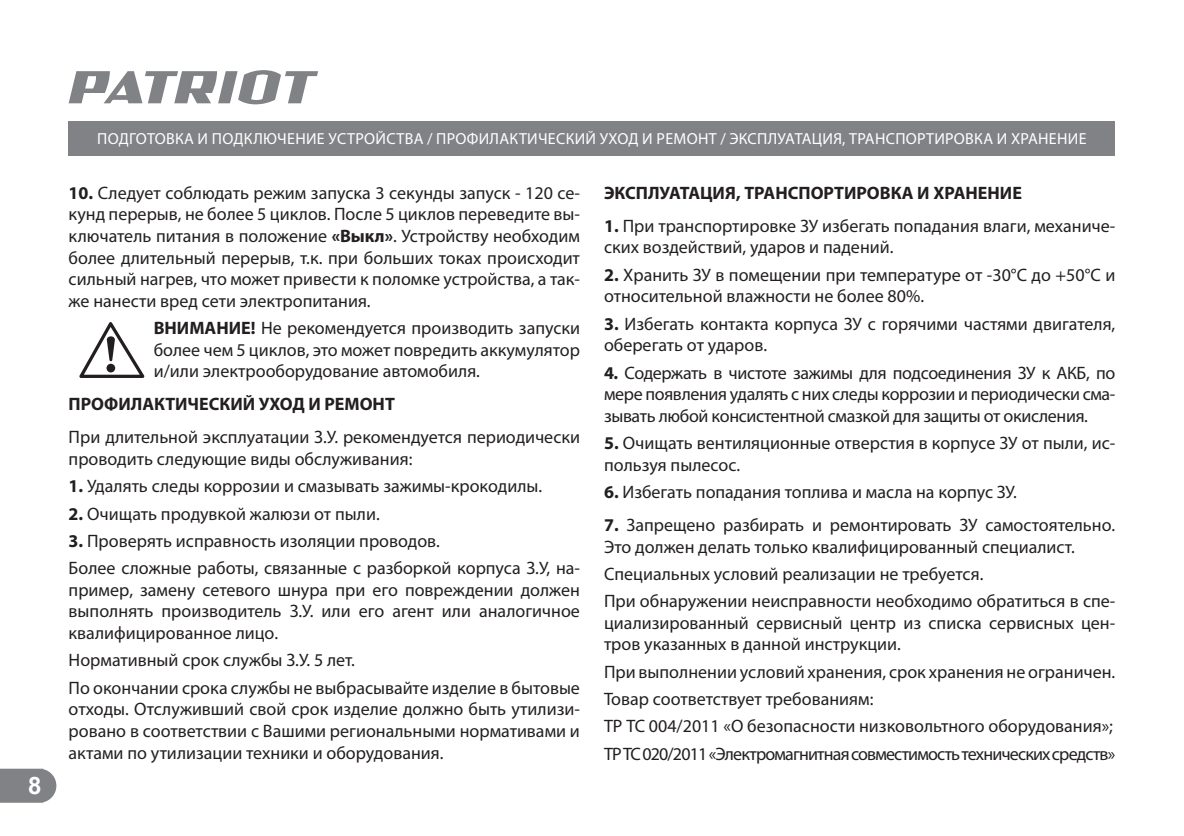
<style>
.page{position:relative;width:1184px;height:836px;background:#fff}
.page>*{position:absolute;margin:0;border:0;box-sizing:border-box;transform-origin:0 0}
.t1{font:700 24px "Arial";color:#fff}
.t2{font:18px/21.6px "Myriad Pro";color:#231f20}
.t3{font:700 18px "Myriad Pro";color:#231f20}
.t4{font:16px "Myriad Pro";letter-spacing:.02em;color:#fff}
.s1{font-weight:700}
</style>
<div class="page">
<svg style="left:0;top:768px;width:56px;height:34px;background:#898b8e"></svg>
<svg style="left:69px;top:70px;width:249px;height:34px"></svg>
<div style="left:69px;top:121px;width:1046px;height:34px;background:#808285"></div>
<svg style="left:79px;top:322px;width:66px;height:56px"></svg>
<h1 class="t1" style="left:28px;top:771px;width:15px">8</h1>
<p class="t4" style="left:97px;top:131px;width:991px">ПОДГОТОВКА И ПОДКЛЮЧЕНИЕ УСТРОЙСТВА / ПРОФИЛАКТИЧЕСКИЙ УХОД И РЕМОНТ / ЭКСПЛУАТАЦИЯ, ТРАНСПОРТИРОВКА И ХРАНЕНИЕ</p>
<p class="t2" style="left:69px;top:183px;width:513px;text-align:justify"><span class="s1">10.</span> Следует соблюдать режим запуска 3 секунды запуск - 120 се&shy;кунд перерыв, не более 5 циклов. После 5 циклов переведите вы&shy;ключатель питания в положение <span class="s1">«Выкл»</span>. Устройству необходим более длительный перерыв, т.к. при больших токах происходит сильный нагрев, что может привести к поломке устройства, а так&shy;же нанести вред сети электропитания.</p>
<p class="t2" style="left:154px;top:318px;width:428px;text-align:justify"><span class="s1">ВНИМАНИЕ!</span> Не рекомендуется производить запуски более чем 5 циклов, это может повредить аккумулятор и/или электрооборудование автомобиля.</p>
<p class="t3" style="left:69px;top:395px;width:328px">ПРОФИЛАКТИЧЕСКИЙ УХОД И РЕМОНТ</p>
<p class="t2" style="left:69px;top:427px;width:513px">При длительной эксплуатации З.У. рекомендуется периодически проводить следующие виды обслуживания:</p>
<p class="t2" style="left:69px;top:476px;width:475px"><span class="s1">1.</span> Удалять следы коррозии и смазывать зажимы-крокодилы.</p>
<p class="t2" style="left:69px;top:503px;width:313px"><span class="s1">2.</span> Очищать продувкой жалюзи от пыли.</p>
<p class="t2" style="left:69px;top:527px;width:513px;line-height:27.2px"><span class="s1">3.</span> Проверять исправность изоляции проводов.<br>Более сложные работы, связанные с разборкой корпуса З.У, на-</p>
<p class="t2" style="left:69px;top:579px;width:513px;text-align:justify">пример, замену сетевого шнура при его повреждении должен выполнять производитель З.У. или его агент или аналогичное квалифицированное лицо.</p>
<p class="t2" style="left:69px;top:647px;width:513px;line-height:27.2px">Нормативный срок службы З.У. 5 лет.<br>По окончании срока службы не выбрасывайте изделие в бытовые</p>
<p class="t2" style="left:69px;top:698px;width:513px;text-align:justify">отходы. Отслуживший свой срок изделие должно быть утилизи&shy;ровано в соответствии с Вашими региональными нормативами и актами по утилизации техники и оборудования.</p>
<p class="t3" style="left:604px;top:184px;width:419px">ЭКСПЛУАТАЦИЯ, ТРАНСПОРТИРОВКА И ХРАНЕНИЕ</p>
<p class="t2" style="left:604px;top:215px;width:513px"><span class="s1">1.</span> При транспортировке ЗУ избегать попадания влаги, механиче&shy;ских воздействий, ударов и падений.</p>
<p class="t2" style="left:604px;top:264px;width:513px"><span class="s1">2.</span> Хранить ЗУ в помещении при температуре от -30°С до +50°С и относительной влажности не более 80%.</p>
<p class="t2" style="left:604px;top:313px;width:513px"><span class="s1">3.</span> Избегать контакта корпуса ЗУ с горячими частями двигателя, оберегать от ударов.</p>
<p class="t2" style="left:604px;top:362px;width:513px;text-align:justify"><span class="s1">4.</span> Содержать в чистоте зажимы для подсоединения ЗУ к АКБ, по мере появления удалять с них следы коррозии и периодически сма&shy;зывать любой консистентной смазкой для защиты от окисления.</p>
<p class="t2" style="left:604px;top:433px;width:513px"><span class="s1">5.</span> Очищать вентиляционные отверстия в корпусе ЗУ от пыли, ис&shy;пользуя пылесос.</p>
<p class="t2" style="left:604px;top:481px;width:414px"><span class="s1">6.</span> Избегать попадания топлива и масла на корпус ЗУ.</p>
<p class="t2" style="left:604px;top:514px;width:513px"><span class="s1">7.</span> Запрещено разбирать и ремонтировать ЗУ самостоятельно.<br>Это должен делать только квалифицированный специалист.</p>
<p class="t2" style="left:604px;top:560px;width:513px;line-height:27.2px">Специальных условий реализации не требуется.<br>При обнаружении неисправности необходимо обратиться в спе-</p>
<p class="t2" style="left:604px;top:612px;width:513px">циализированный сервисный центр из списка сервисных цен&shy;тров указанных в данной инструкции.</p>
<p class="t2" style="left:604px;top:658px;width:513px;line-height:27.2px">При выполнении условий хранения, срок хранения не ограничен.<br>Товар соответствует требованиям:<br>ТР ТС 004/2011 «О безопасности низковольтного оборудования»; ТР ТС 020/2011 «Электромагнитная совместимость технических средств»</p>
</div>
